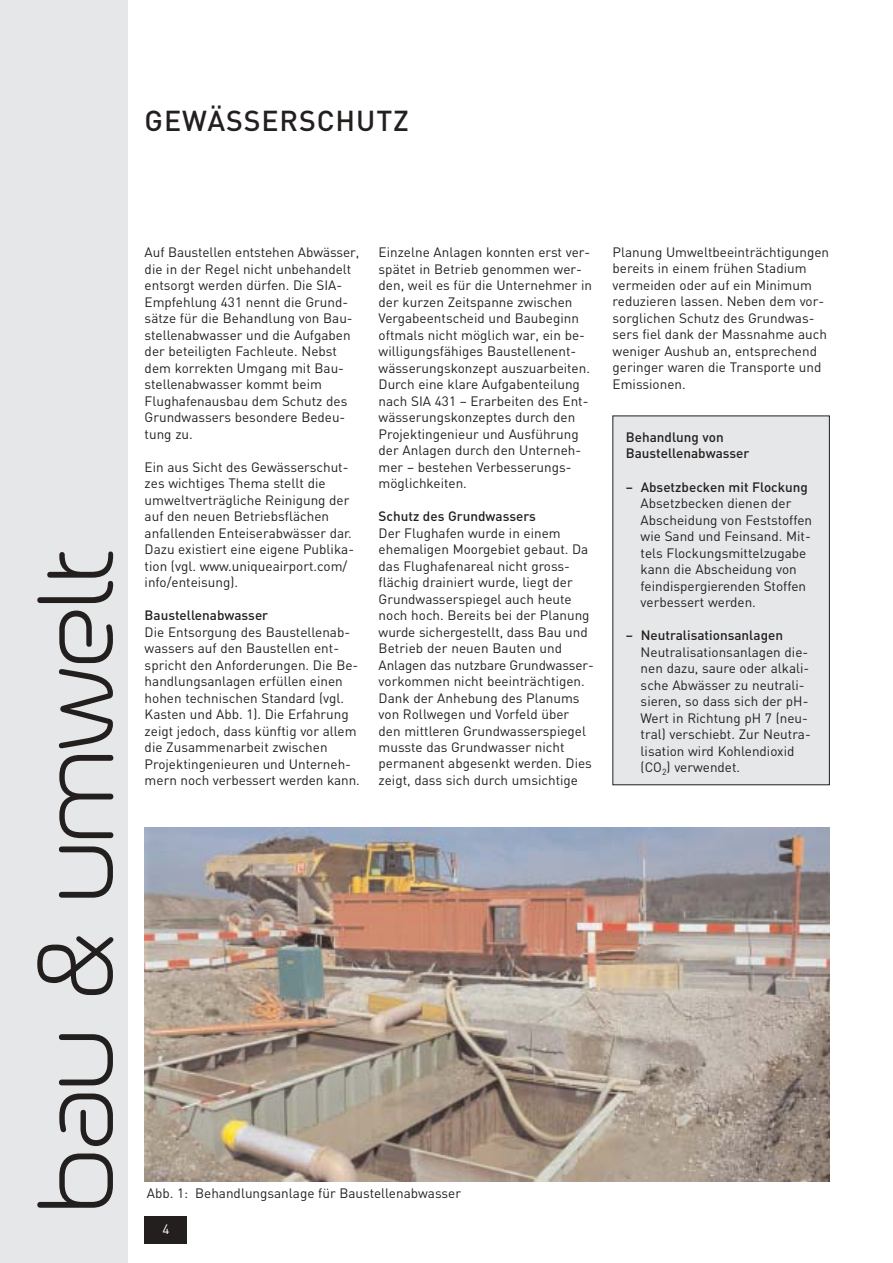
<style>
.page{position:relative;width:893px;height:1263px;background:#fff}
.page>*{position:absolute;margin:0;border:0;box-sizing:border-box;transform-origin:0 0}
.t1{font:108px "Unique";color:#231f1f}
.t2{font:500 28.5px "DIN";letter-spacing:.03em;color:#231f1f}
.t3{font:13.5px/16.5px "DIN";color:#231f1f}
.t4{font:500 13.5px/16.5px "DIN";color:#231f1f}
.t5{font:13.5px "DIN";color:#fff}
</style>
<div class="page">
<div style="left:145px;top:1216px;width:42px;height:28px;background:#231f1f"></div>
<div style="left:0;top:0;width:128px;height:1263px;background:#e6e7e8"></div>
<div style="left:613px;top:416px;width:216px;height:369px;background:#e6e7e8"></div>
<img style="left:145px;top:828px;width:684px;height:353px">
<h2 class="t2" style="left:145px;top:111px;width:266px">GEWÄSSERSCHUTZ</h2>
<h1 class="t1" style="left:37px;top:1212px;width:664px;rotate:-90deg">bau &amp; umwelt</h1>
<p class="t3" style="left:145px;top:246px;width:216px">Auf Baustellen entstehen Abwässer, die in der Regel nicht unbehandelt entsorgt werden dürfen. Die SIA-<br>Empfehlung 431 nennt die Grund&shy;sätze für die Behandlung von Bau&shy;stellenabwasser und die Aufgaben der beteiligten Fachleute. Nebst dem korrekten Umgang mit Bau&shy;stellenabwasser kommt beim<br>Flughafenausbau dem Schutz des<br>Grundwassers besondere Bedeu&shy;tung zu.</p>
<p class="t3" style="left:145px;top:460px;width:211px">Ein aus Sicht des Gewässerschut&shy;zes wichtiges Thema stellt die umweltverträgliche Reinigung der auf den neuen Betriebsflächen anfallenden Enteiserabwässer dar.<br>Dazu existiert eine eigene Publika&shy;tion (vgl. www.uniqueairport.com/ info/enteisung).</p>
<p class="t4" style="left:145px;top:609px;width:125px">Baustellenabwasser</p>
<p class="t3" style="left:145px;top:625px;width:217px">Die Entsorgung des Baustellenab&shy;wassers auf den Baustellen ent&shy;spricht den Anforderungen. Die Be&shy;handlungsanlagen erfüllen einen hohen technischen Standard (vgl.<br>Kasten und Abb. 1). Die Erfahrung zeigt jedoch, dass künftig vor allem die Zusammenarbeit zwischen Projektingenieuren und Unterneh&shy;mern noch verbessert werden kann.</p>
<p class="t3" style="left:378px;top:246px;width:215px">Einzelne Anlagen konnten erst ver&shy;spätet in Betrieb genommen wer&shy;den, weil es für die Unternehmer in der kurzen Zeitspanne zwischen<br>Vergabeentscheid und Baubeginn oftmals nicht möglich war, ein be&shy;willigungsfähiges Baustellenent&shy;wässerungskonzept auszuarbeiten.<br>Durch eine klare Aufgabenteilung nach SIA 431 – Erarbeiten des Ent&shy;wässerungskonzeptes durch den<br>Projektingenieur und Ausführung der Anlagen durch den Unterneh&shy;mer – bestehen Verbesserungs&shy;möglichkeiten.</p>
<p class="t4" style="left:378px;top:510px;width:159px">Schutz des Grundwassers</p>
<p class="t3" style="left:378px;top:526px;width:217px">Der Flughafen wurde in einem ehemaligen Moorgebiet gebaut. Da das Flughafenareal nicht gross&shy;flächig drainiert wurde, liegt der<br>Grundwasserspiegel auch heute noch hoch. Bereits bei der Planung wurde sichergestellt, dass Bau und<br>Betrieb der neuen Bauten und<br>Anlagen das nutzbare Grundwasser&shy;vorkommen nicht beeinträchtigen.<br>Dank der Anhebung des Planums von Rollwegen und Vorfeld über den mittleren Grundwasserspiegel musste das Grundwasser nicht permanent abgesenkt werden. Dies zeigt, dass sich durch umsichtige</p>
<p class="t3" style="left:612px;top:246px;width:218px">Planung Umweltbeeinträchtigungen bereits in einem frühen Stadium vermeiden oder auf ein Minimum reduzieren lassen. Neben dem vor&shy;sorglichen Schutz des Grundwas&shy;sers fiel dank der Massnahme auch weniger Aushub an, entsprechend geringer waren die Transporte und<br>Emissionen.</p>
<p class="t4" style="left:625px;top:430px;width:125px">Behandlung von<br>Baustellenabwasser</p>
<p class="t4" style="left:625px;top:480px;width:184px">– Absetzbecken mit Flockung</p>
<p class="t3" style="left:640px;top:497px;width:173px">Absetzbecken dienen der<br>Abscheidung von Feststoffen wie Sand und Feinsand. Mit&shy;tels Flockungsmittelzugabe kann die Abscheidung von feindispergierenden Stoffen verbessert werden.</p>
<p class="t4" style="left:625px;top:629px;width:159px">– Neutralisationsanlagen</p>
<p class="t3" style="left:640px;top:645px;width:172px">Neutralisationsanlagen die&shy;nen dazu, saure oder alkali&shy;sche Abwässer zu neutrali&shy;sieren, so dass sich der pH-<br>Wert in Richtung pH 7 (neu&shy;tral) verschiebt. Zur Neutra&shy;lisation wird Kohlendioxid (CO<sub>2</sub>) verwendet.</p>
<p class="t3" style="left:147px;top:1186px;width:316px">Abb. 1: Behandlungsanlage für Baustellenabwasser</p>
<p class="t5" style="left:162px;top:1225px;width:9px">4</p>
</div>
